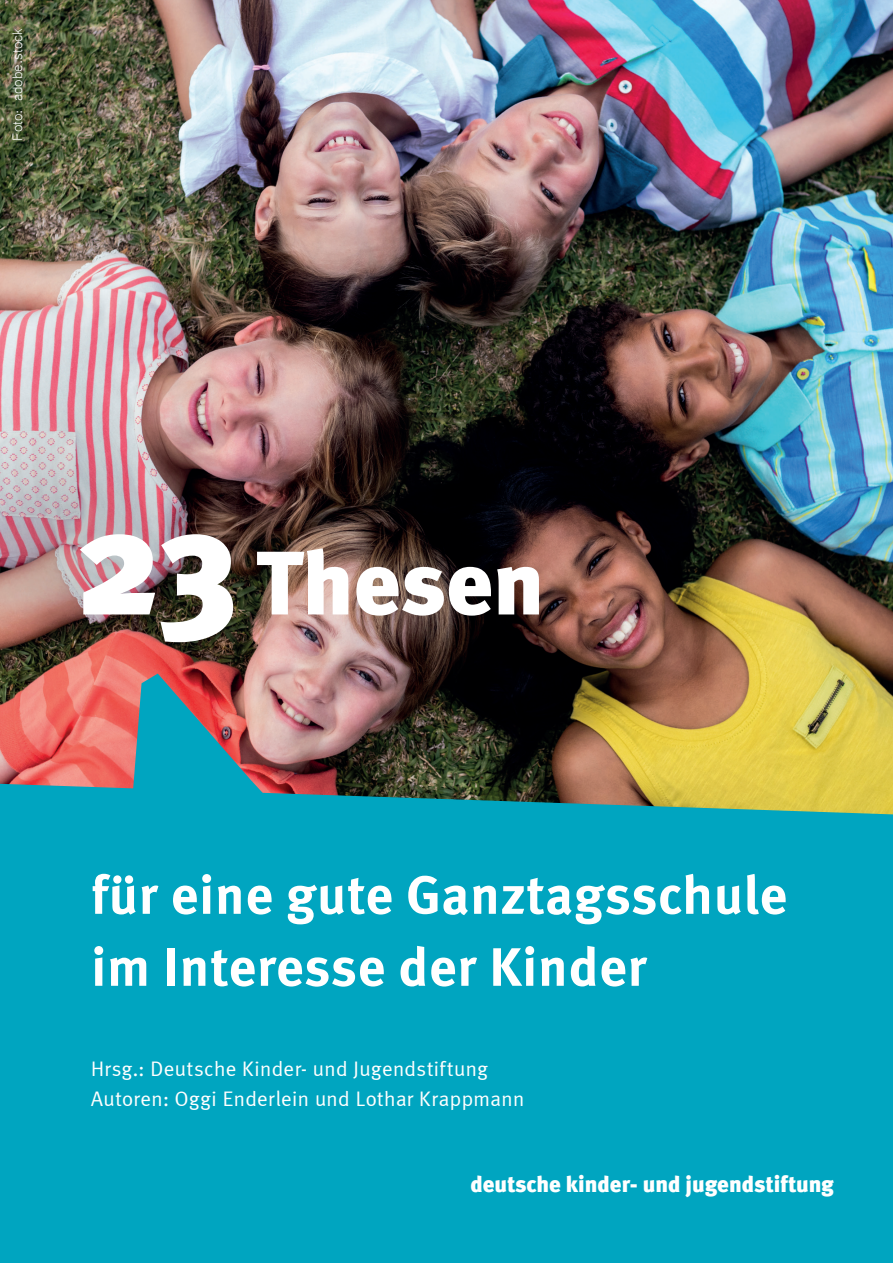
<style>
.page{position:relative;width:893px;height:1263px;background:#fff}
.page>*{position:absolute;margin:0;border:0;box-sizing:border-box;transform-origin:0 0}
.t1{font:900 90px "Meta";color:#fff}
.t2{font:700 54px/72px "Meta Correspondence";color:#fff}
.t3{font:900 22.5px "Meta";color:#fff}
.t4{font:21px/30px "Meta Correspondence";letter-spacing:-.01em;color:#fff}
.t5{font:18px "Microsoft Yi Baiti";color:#fff}
.s1{font-size:150px}
</style>
<div class="page">
<img style="left:0;top:0;width:893px;height:784px">
<div style="left:0;top:784px;width:893px;height:479px;background:#00a5c0"></div>
<svg style="left:128px;top:673px;width:172px;height:188px;background:#4c90a0"></svg>
<p class="t5" style="left:7px;top:141px;width:114px;rotate:-90deg">Foto: adobe.stock</p>
<h1 class="t1" style="left:75px;top:529px;width:471px"><span class="s1">23</span> Thesen</h1>
<h2 class="t2" style="left:91px;top:858px;width:698px">für eine gute Ganztagsschule im Interesse der Kinder</h2>
<p class="t4" style="left:91px;top:1053px;width:435px">Hrsg.: Deutsche Kinder- und Jugendstiftung<br>Autoren: Oggi Enderlein und Lothar Krappmann</p>
<p class="t3" style="left:470px;top:1170px;width:365px">deutsche kinder- und jugendstiftung</p>
</div>
